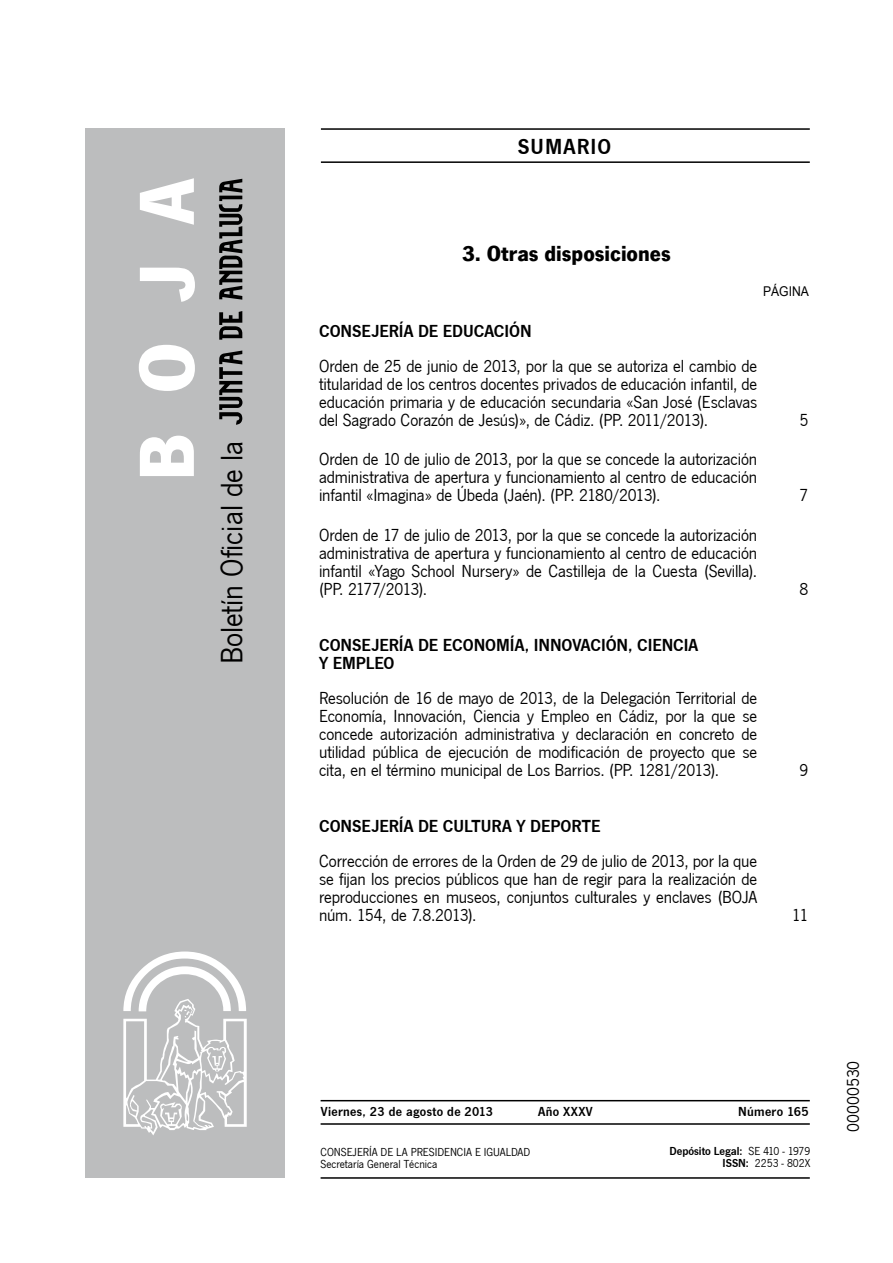
<style>
.page{position:relative;width:893px;height:1263px;background:#fff}
.page>*{position:absolute;margin:0;border:0;box-sizing:border-box;transform-origin:0 0}
.t1{font:700 81px "News Got T";color:#fff}
.t2{font:31.95px "News Got T";color:#000}
.t3{font:700 22.5px "News Got T";color:#000}
.t4{font:600 22.5px "News Got T";letter-spacing:.05em;color:#000}
.t5{font:18px/18px "News Got T";letter-spacing:-.01em;color:#000;text-align:justify}
.t6{font:600 18px "News Got T";letter-spacing:-.005em;color:#000}
.t7{font:600 13.5px "News Got T";letter-spacing:.025em;color:#000}
.t8{font:13.5px "Arial";color:#000;scale:.9 1}
.t9{font:12px/12px "News Got T";color:#000}
.t10{font:600 12px/12px "News Got T";color:#000;text-align:right}
.s1{font-weight:400}
</style>
<div class="page">
<hr style="left:321px;top:128px;width:488px;height:2px;background:#000">
<hr style="left:321px;top:161px;width:488px;height:2px;background:#000">
<div style="left:85px;top:128px;width:200px;height:1050px;background:#bcbdbe"></div>
<svg style="left:219px;top:351px;width:23px;height:74px"></svg>
<svg style="left:219px;top:311px;width:23px;height:29px"></svg>
<svg style="left:219px;top:179px;width:23px;height:121px"></svg>
<svg style="left:123px;top:952px;width:124px;height:183px"></svg>
<hr style="left:320px;top:1100px;width:489px;height:1px;background:#000">
<hr style="left:320px;top:1177px;width:489px;height:2px;background:#000">
<hr style="left:320px;top:1123px;width:489px;height:2px;background:#000">
<h1 class="t1" style="left:119px;top:481px;width:305px;rotate:-90deg">BOJA</h1>
<h2 class="t2" style="left:214px;top:664px;width:225px;rotate:-90deg">Boletín Oficial de la</h2>
<p class="t4" style="left:517px;top:134px;width:95px">SUMARIO</p>
<p class="t3" style="left:462px;top:240px;width:210px">3. Otras disposiciones</p>
<p class="t8" style="left:763px;top:282px;width:53px">PÁGINA</p>
<p class="t6" style="left:319px;top:321px;width:134px">CONSEJERÍA DE EDUCACI</p>
<p class="t6" style="left:509px;top:321px;width:21px">ÓN</p>
<p class="t5" style="left:319px;top:357px;width:440px">Orden de 25 de junio de 2013, por la que se autoriza el cambio de titularidad de los centros docentes privados de educación infantil, de educación primaria y de educación secundaria «San José (Esclavas del Sagrado Corazón de Jesús)», de Cádiz. (PP. 2011/2013).</p>
<p class="t5" style="left:319px;top:451px;width:439px">Orden de 10 de julio de 2013, por la que se concede la autorización administrativa de apertura y funcionamiento al centro de educación infantil «Imagina» de Úbeda (Jaén). (PP. 2180/2013).</p>
<p class="t5" style="left:319px;top:526px;width:440px">Orden de 17 de julio de 2013, por la que se concede la autorización administrativa de apertura y funcionamiento al centro de educación infantil «Yago School Nursery» de Castilleja de la Cuesta (Sevilla). (PP. 2177/2013).</p>
<p class="t6" style="left:319px;top:634px;width:136px">CONSEJERÍA DE ECONOM</p>
<p class="t6" style="left:510px;top:634px;width:39px">ÍA, INNOVACI</p>
<p class="t6" style="left:605px;top:634px;width:66px">ÓN, CIENCIA</p>
<p class="t6" style="left:319px;top:652px;width:74px">Y EM PLEO</p>
<p class="t5" style="left:319px;top:689px;width:439px">Resolución de 16 de mayo de 2013, de la Delegación Territorial de Economía, Innovación, Ciencia y Empleo en Cádiz, por la que se concede autorización administrativa y declaración en concreto de utilidad pública de ejecución de modificación de proyecto que se cita, en el término municipal de Los Barrios. (PP. 1281/2013).</p>
<p class="t6" style="left:319px;top:816px;width:173px">CONSEJERÍA DE CULTURA</p>
<p class="t6" style="left:516px;top:816px;width:86px">Y DEPORTE</p>
<p class="t5" style="left:319px;top:853px;width:439px">Corrección de errores de la Orden de 29 de julio de 2013, por la que se fijan los precios públicos que han de regir para la realización de reproducciones en museos, conjuntos culturales y enclaves (BOJA núm. 154, de 7.8.2013).</p>
<p class="t5" style="left:799px;top:411px;width:10px">5</p>
<p class="t5" style="left:799px;top:487px;width:10px">7</p>
<p class="t5" style="left:799px;top:580px;width:10px">8</p>
<p class="t5" style="left:799px;top:761px;width:10px">9</p>
<p class="t5" style="left:792px;top:907px;width:18px">11</p>
<p class="t7" style="left:321px;top:1104px;width:174px">VIERNES, 23 DE AGOSTO DE 2013</p>
<p class="t7" style="left:538px;top:1104px;width:56px">AÑO XXXV</p>
<p class="t7" style="left:738px;top:1104px;width:72px">NÚMERO 165</p>
<p class="t9" style="left:320px;top:1146px;width:211px">CONSEJERÍA DE LA PRESIDENCIA E IGUALDAD<br>Secretaría General Técnica</p>
<p class="t10" style="left:669px;top:1145px;width:142px">DEPÓSITO LEGAL: <span class="s1">SE 410 - 1979<br></span>ISSN: <span class="s1">2253 - 802X</span></p>
<p class="t5" style="left:844px;top:1132px;width:72px;rotate:-90deg">00000530</p>
</div>
